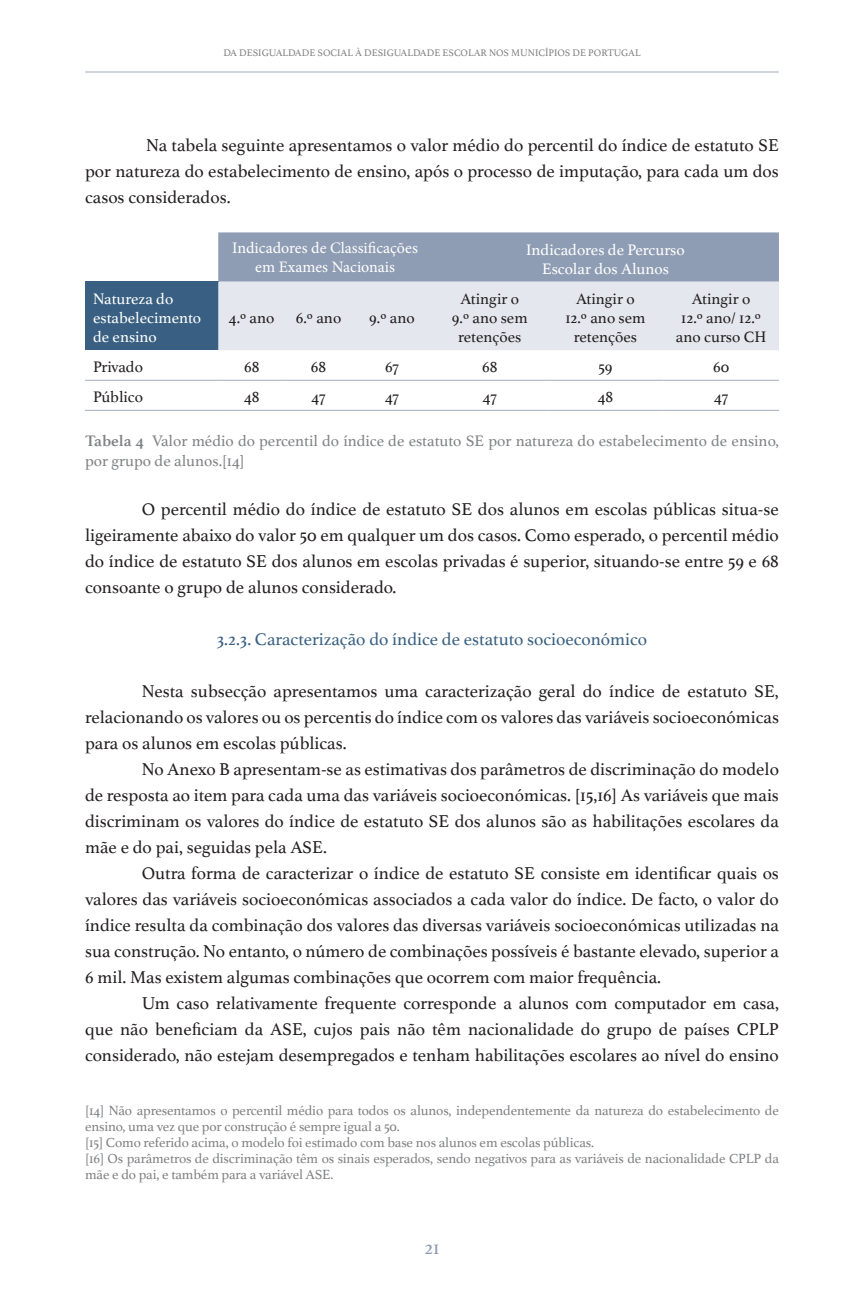
<style>
.page{position:relative;width:864px;height:1296px;background:#fff}
.page>*{position:absolute;margin:0;border:0;box-sizing:border-box;transform-origin:0 0}
.t1{font:20px "Athelas";color:#8f9db4}
.t2{font:18px/26px "Athelas";color:#231f20;text-align:justify}
.t3{font:18px "Athelas";color:#396082}
.t4{font:16px/19.2px "Athelas";color:#231f20;text-align:center}
.t5{font:16px/20px "Athelas";color:#808285}
.t6{font:16px/19.2px "Athelas";color:#fff}
.t7{font:16px/19.2px "Minion Pro";color:#fff;text-align:center}
.t8{font:14px/16px "Athelas";letter-spacing:-.01em;color:#808285}
.t9{font:10px "Athelas";color:#808080}
.s1{font-weight:700}
</style>
<div class="page">
<hr style="left:85px;top:72px;width:694px;height:1px;background:#a0acc0">
<div style="left:85px;top:282px;width:133px;height:68px;background:#396082"></div>
<svg style="left:218px;top:232px;width:561px;height:118px;background:#c0c8d5"></svg>
<hr style="left:85px;top:380px;width:133px;height:1px;background:#a0acc0">
<hr style="left:218px;top:380px;width:67px;height:1px;background:#a0acc0">
<hr style="left:285px;top:380px;width:67px;height:1px;background:#a0acc0">
<hr style="left:352px;top:380px;width:80px;height:1px;background:#a0acc0">
<hr style="left:432px;top:380px;width:116px;height:1px;background:#a0acc0">
<hr style="left:548px;top:380px;width:115px;height:1px;background:#a0acc0">
<hr style="left:663px;top:380px;width:116px;height:1px;background:#a0acc0">
<hr style="left:85px;top:410px;width:133px;height:1px;background:#a0acc0">
<hr style="left:218px;top:410px;width:67px;height:1px;background:#a0acc0">
<hr style="left:285px;top:410px;width:67px;height:1px;background:#a0acc0">
<hr style="left:352px;top:410px;width:80px;height:1px;background:#a0acc0">
<hr style="left:432px;top:410px;width:116px;height:1px;background:#a0acc0">
<hr style="left:548px;top:410px;width:115px;height:1px;background:#a0acc0">
<hr style="left:663px;top:410px;width:116px;height:1px;background:#a0acc0">
<p class="t9" style="left:223px;top:44px;width:419px">DA DESIGUALDADE SOCIAL À DESIGUALDADE ESCOLAR NOS MUNICÍPIOS DE PORTUGAL</p>
<p class="t2" style="left:85px;top:132px;width:695px;text-indent:61px">Na tabela seguinte apresentamos o valor médio do percentil do índice de estatuto SE por natureza do estabelecimento de ensino, após o processo de imputação, para cada um dos casos considerados.</p>
<p class="t7" style="left:232px;top:239px;width:187px">Indicadores de Classificações em Exames Nacionais</p>
<p class="t6" style="left:526px;top:239px;width:160px">Indicadores de Percurso</p>
<p class="t6" style="left:542px;top:258px;width:128px">Escolar dos Alunos</p>
<p class="t6" style="left:93px;top:288px;width:110px">Natureza do estabelecimento de ensino</p>
<p class="t4" style="left:229px;top:308px;width:47px">4.º ano</p>
<p class="t4" style="left:296px;top:308px;width:47px">6.º ano</p>
<p class="t4" style="left:369px;top:308px;width:47px">9.º ano</p>
<p class="t4" style="left:452px;top:288px;width:77px">Atingir o<br>9.º ano sem retenções</p>
<p class="t4" style="left:565px;top:288px;width:82px">Atingir o<br>12.º ano sem retenções</p>
<p class="t4" style="left:692px;top:288px;width:60px">Atingir o</p>
<p class="t4" style="left:676px;top:308px;width:92px">12.º ano/ 12.º ano curso CH</p>
<p class="t4" style="left:93px;top:357px;width:51px">Privado</p>
<p class="t4" style="left:244px;top:357px;width:17px">68</p>
<p class="t4" style="left:311px;top:357px;width:17px">68</p>
<p class="t4" style="left:385px;top:357px;width:15px">67</p>
<p class="t4" style="left:482px;top:357px;width:17px">68</p>
<p class="t4" style="left:598px;top:357px;width:16px">59</p>
<p class="t4" style="left:713px;top:357px;width:18px">60</p>
<p class="t4" style="left:93px;top:387px;width:51px">Público</p>
<p class="t4" style="left:244px;top:387px;width:17px">48</p>
<p class="t4" style="left:312px;top:387px;width:15px">47</p>
<p class="t4" style="left:385px;top:387px;width:15px">47</p>
<p class="t4" style="left:483px;top:387px;width:15px">47</p>
<p class="t4" style="left:598px;top:387px;width:17px">48</p>
<p class="t4" style="left:714px;top:387px;width:15px">47</p>
<p class="t5" style="left:85px;top:430px;width:695px"><span class="s1">Tabela 4</span> Valor médio do percentil do índice de estatuto SE por natureza do estabelecimento de ensino, por grupo de alunos.[14]</p>
<p class="t2" style="left:85px;top:496px;width:695px;text-indent:57px">O percentil médio do índice de estatuto SE dos alunos em escolas públicas situa-se ligeiramente abaixo do valor 50 em qualquer um dos casos. Como esperado, o percentil médio do índice de estatuto SE dos alunos em escolas privadas é superior, situando-se entre 59 e 68 consoante o grupo de alunos considerado.</p>
<p class="t3" style="left:217px;top:625px;width:432px">3.2.3. Caracterização do índice de estatuto socioeconómico</p>
<p class="t2" style="left:85px;top:678px;width:695px;text-indent:57px">Nesta subsecção apresentamos uma caracterização geral do índice de estatuto SE, relacionando os valores ou os percentis do índice com os valores das variáveis socioeconómicas para os alunos em escolas públicas.</p>
<p class="t2" style="left:85px;top:756px;width:695px;text-indent:57px">No Anexo B apresentam-se as estimativas dos parâmetros de discriminação do modelo de resposta ao item para cada uma das variáveis socioeconómicas. [15,16] As variáveis que mais discriminam os valores do índice de estatuto SE dos alunos são as habilitações escolares da mãe e do pai, seguidas pela ASE.</p>
<p class="t2" style="left:85px;top:860px;width:695px;text-indent:57px">Outra forma de caracterizar o índice de estatuto SE consiste em identificar quais os valores das variáveis socioeconómicas associados a cada valor do índice. De facto, o valor do índice resulta da combinação dos valores das diversas variáveis socioeconómicas utilizadas na sua construção. No entanto, o número de combinações possíveis é bastante elevado, superior a 6 mil. Mas existem algumas combinações que ocorrem com maior frequência.</p>
<p class="t2" style="left:85px;top:990px;width:695px;text-indent:57px">Um caso relativamente frequente corresponde a alunos com computador em casa, que não beneficiam da ASE, cujos pais não têm nacionalidade do grupo de países CPLP considerado, não estejam desempregados e tenham habilitações escolares ao nível do ensino</p>
<p class="t8" style="left:85px;top:1102px;width:695px">[14] Não apresentamos o percentil médio para todos os alunos, independentemente da natureza do estabelecimento de ensino, uma vez que por construção é sempre igual a 50.</p>
<p class="t8" style="left:85px;top:1134px;width:511px">[15] Como referido acima, o modelo foi estimado com base nos alunos em escolas públicas.</p>
<p class="t8" style="left:85px;top:1150px;width:695px">[16] Os parâmetros de discriminação têm os sinais esperados, sendo negativos para as variáveis de nacionalidade CPLP da mãe e do pai, e também para a variável ASE.</p>
<p class="t1" style="left:424px;top:1231px;width:17px">21</p>
</div>
